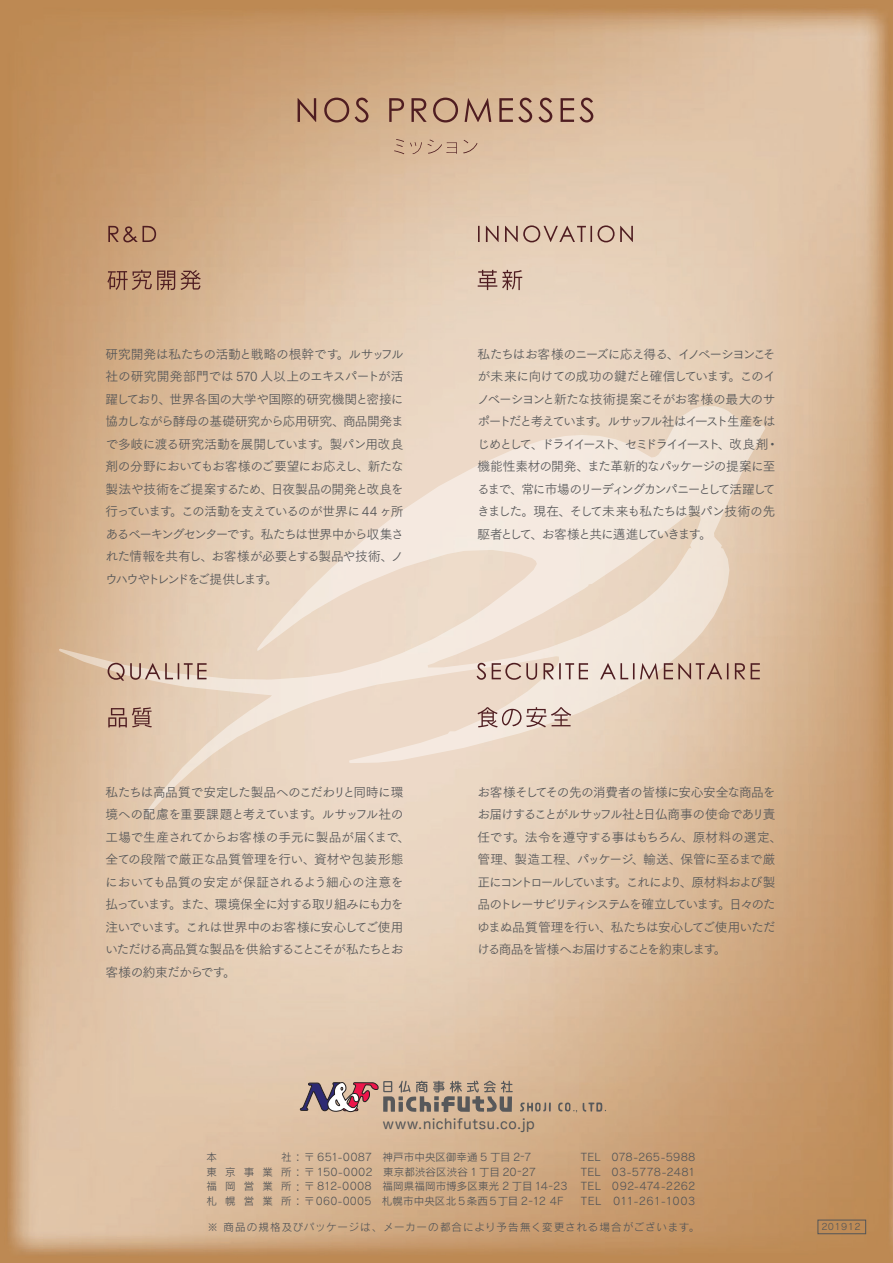
<style>
.page{position:relative;width:893px;height:1263px;background:#fff}
.page>*{position:absolute;margin:0;border:0;box-sizing:border-box;transform-origin:0 0}
.t1{font:13.8px "Hira Maru Pro N W4";letter-spacing:.05em;color:#545557}
.t2{font:12.75px/22.5px "Tsuku Go Pr 5 R";letter-spacing:-.08em;color:#545557;text-align:justify}
.t3{font:12.75px/22.5px "Tsuku Go Pr 5 R";letter-spacing:-.1em;color:#545557}
.t4{font:12.75px/22.5px "Tsuku Go Pr 5 R";letter-spacing:-.045em;color:#545557}
.t5{font:10.5px/14.9px "Rodin Pro M";letter-spacing:.025em;color:#545557;text-align:justify}
.t6{font:10.5px "Rodin Pro M";letter-spacing:.005em;color:#545557}
.t7{font:10.5px "Rodin Pro M";letter-spacing:.075em;color:#545557}
.t8{font:10.5px "Rodin Pro M";letter-spacing:.05em;color:#545557}
.t9{font:9px "Rodin Pro M";letter-spacing:.045em;color:#545557}
.s1{font-size:12px}
</style>
<div class="page">
<img style="left:0;top:0;width:893px;height:1263px">
<svg style="left:59px;top:406px;width:706px;height:411px;background:#e8d3be"></svg>
<svg style="left:520px;top:1102px;width:31px;height:10px"></svg>
<svg style="left:300px;top:1081px;width:213px;height:39px;background:#b59b8c"></svg>
<svg style="left:558px;top:1102px;width:48px;height:10px"></svg>
<div style="left:818px;top:1220px;width:48px;height:14px;border:1px solid #545557"></div>
<svg style="left:298px;top:98px;width:295px;height:24px;background:#b69077"></svg>
<svg style="left:108px;top:226px;width:48px;height:16px"></svg>
<svg style="left:478px;top:225px;width:155px;height:17px;background:#c3a795"></svg>
<svg style="left:477px;top:663px;width:283px;height:17px;background:#c8afa2"></svg>
<svg style="left:108px;top:663px;width:99px;height:18px;background:#c7ac9d"></svg>
<svg style="left:394px;top:139px;width:83px;height:15px"></svg>
<svg style="left:107px;top:270px;width:94px;height:20px;background:#aa8066"></svg>
<svg style="left:108px;top:707px;width:44px;height:20px"></svg>
<svg style="left:478px;top:270px;width:44px;height:20px"></svg>
<svg style="left:477px;top:707px;width:94px;height:20px;background:#cab5ad"></svg>
<p class="t2" style="left:105px;top:342px;width:300px">研究開発は私たちの活動と戦略の根幹です。ルサッフル社の研究開発部門では 570 人以上のエキスパートが活躍しており、世界各国の大学や国際的研究機関と密接に協カしながら酵母の基礎研究から応用研究、商品開発まで多岐に渡る研究活動を展開しています。製パン用改良剤の分野においてもお客様のご要望にお応えし、新たな製法や技術をご提案するため、日夜製品の開発と改良を行っています。この活動を支えているのが世界に 44 ヶ所あるベーキングセンターです。私たちは世界中から収集された情報を共有し、お客様が必要とする製品や技術、ノウハウやトレンドをご提供します。</p>
<p class="t3" style="left:477px;top:342px;width:303px">私たちはお客様のニーズに応え得る、イノべーシヨンこそが未来に向けての成功の鍵だと確信しています。このイノベーシヨンと新たな技術提案こそがお客様の最大のサポートだと考えています。ルサッフル社はイ一スト生産をはじめとして、ドライイースト、セミドライイ一スト、改良剤・機能性素材の開発、また革新的なパッケージの提案に至るまで、常に市場のリーディングカンパニーとして活躍してきました。現在、そして未来も私たちは製パン技術の先駆者として、お客様と共に邁進していきます。</p>
<p class="t4" style="left:105px;top:779px;width:306px">私たちは高品質で安定した製品へのこだわリと同時に環境への配慮を重要課題と考えています。ルサッフル社の工場で生産されてからお客様の手元に製品が届くまで、全ての段階で厳正な品質管理を行い、資材や包装形態においても品質の安定が保証されるよう細心の注意を払っています。また、環境保全に対する取リ組みにも力を注いでいます。これは世界中のお客様に安心してご使用いただける高品質な製品を供給することこそが私たちとお客様の約束だからです。</p>
<p class="t2" style="left:477px;top:779px;width:306px;text-align:left">お客様そしてその先の消費者の皆様に安心安全な商品をお届けすることがルサッフル社と日仏商事の使命であリ責任です。法令を遵守する事はもちろん、原材料の選定、管理、製造工程、パッケージ、輸送、保管に至るまで厳正にコントロールしています。これにより、原材料および製品のトレーサビリティシステムを確立しています。日々のたゆまぬ品質管理を行い、私たちは安心してご使用いただける商品を皆様へお届けすることを約束します。</p>
<p class="t1" style="left:383px;top:1112px;width:153px">www.nichifutsu.co.jp</p>
<p class="t5" style="left:206px;top:1149px;width:12px">本</p>
<p class="t6" style="left:281px;top:1150px;width:252px">社 <span class="s1">:</span> 〒 651-0087　神戸市中央区御幸通 5 丁目 2-7</p>
<p class="t5" style="left:581px;top:1149px;width:116px">TEL　078-265-5988</p>
<p class="t6" style="left:206px;top:1165px;width:331px">東 京 事 業 所 <span class="s1">:</span> 〒 150-0002　東京都渋谷区渋谷 1 丁目 20-27</p>
<p class="t5" style="left:206px;top:1164px;width:490px;text-indent:374px">TEL　03-5778-2481福 岡 営 業 所 <span class="s1">:</span> 〒 812-0008　福岡県福岡市博多区東光 2 丁目 14-23 TEL　092-474-2262札 幌 営 業 所 <span class="s1">:</span> 〒060-0005　札幌市中央区北 5条西 5丁目 2-12 4F</p>
<p class="t8" style="left:581px;top:1194px;width:116px">TEL　011-261-1003</p>
<p class="t7" style="left:207px;top:1220px;width:494px">※ 商品の規格及びパッケージは、メーカーの都合により予告無く変更される場合がございます。</p>
<p class="t9" style="left:821px;top:1221px;width:41px">201912</p>
</div>
